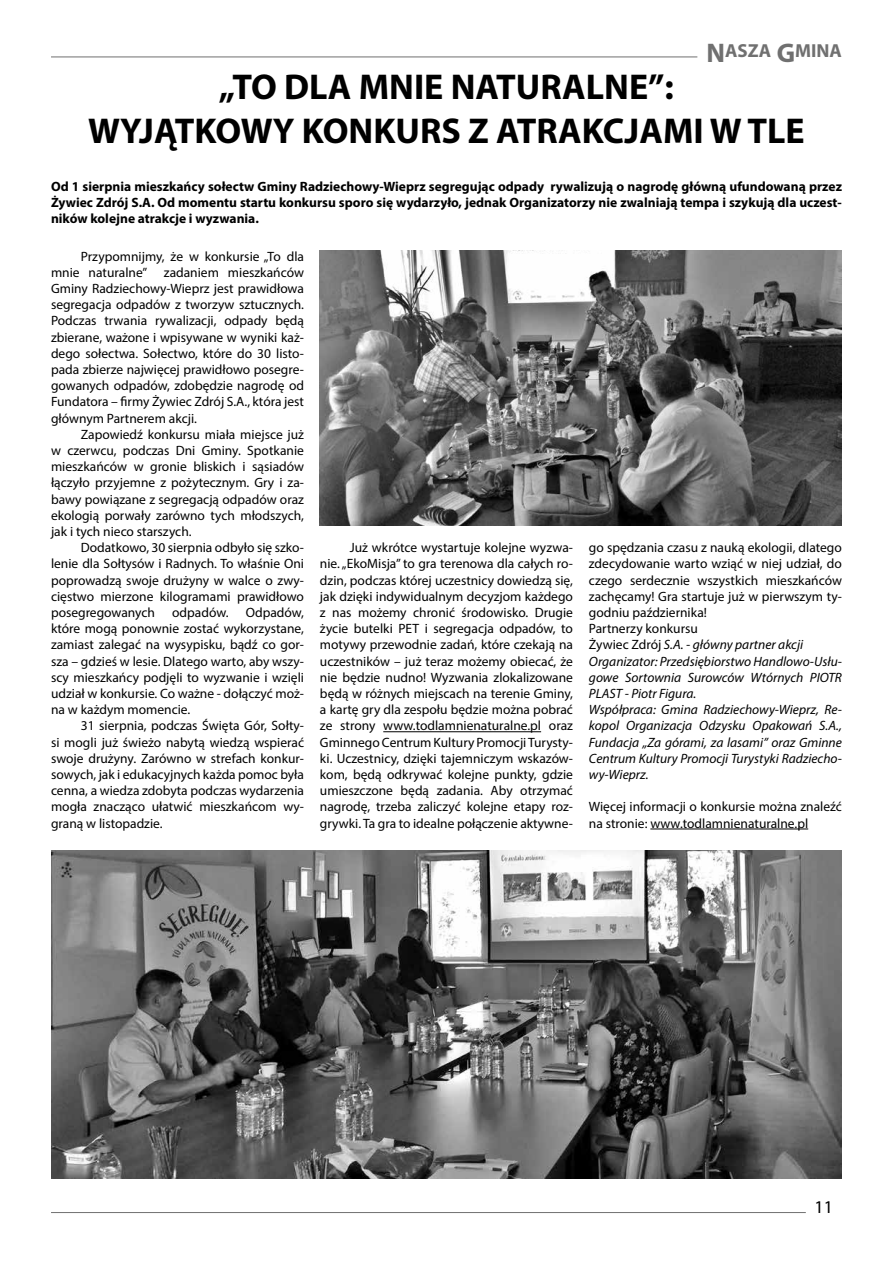
<style>
.page{position:relative;width:893px;height:1263px;background:#fff}
.page>*{position:absolute;margin:0;border:0;box-sizing:border-box;transform-origin:0 0}
.t1{font:700 36px/43.2px "Myriad Pro";color:#000;text-align:center}
.t2{font:700 18.9px "Myriad Pro";color:#707070}
.t3{font:18px "Myriad Pro";color:#000}
.t4{font:13.5px/16.2px "Myriad Pro";color:#000;text-align:justify}
.t5{font:italic 13.5px/16.2px "Myriad Pro";color:#000}
.t6{font:700 13.5px/16.2px "Myriad Pro";color:#000;text-align:justify}
.s1{font-size:27px}
.s2{font-style:normal}
</style>
<div class="page">
<hr style="left:51px;top:57px;width:646px;height:1px;background:#707070">
<hr style="left:51px;top:1212px;width:755px;height:1px;background:#707070">
<img style="left:51px;top:851px;width:791px;height:327px">
<img style="left:320px;top:250px;width:522px;height:275px">
<hr style="left:383px;top:731px;width:158px;height:1px;background:#000">
<hr style="left:650px;top:829px;width:158px;height:1px;background:#000">
<h2 class="t2" style="left:706px;top:39px;width:137px"><span class="s1">N</span>ASZA <span class="s1">G</span>MINA</h2>
<h1 class="t1" style="left:88px;top:64px;width:718px">„TO DLA MNIE NATURALNE”:<br>WYJĄTKOWY KONKURS Z ATRAKCJAMI W TLE</h1>
<p class="t6" style="left:51px;top:178px;width:792px">Od 1 sierpnia mieszkańcy sołectw Gminy Radziechowy-Wieprz segregując odpady rywalizują o nagrodę główną ufundowaną przez Żywiec Zdrój S.A. Od momentu startu konkursu sporo się wydarzyło, jednak Organizatorzy nie zwalniają tempa i szykują dla uczest&shy;ników kolejne atrakcje i wyzwania.</p>
<p class="t4" style="left:51px;top:248px;width:255px;text-indent:30px">Przypomnijmy, że w konkursie „To dla mnie naturalne” zadaniem mieszkańców Gminy Radziechowy-Wieprz jest prawidłowa segregacja odpadów z tworzyw sztucznych.<br>Podczas trwania rywalizacji, odpady będą zbierane, ważone i wpisywane w wyniki każ&shy;dego sołectwa. Sołectwo, które do 30 listo&shy;pada zbierze najwięcej prawidłowo posegre&shy;gowanych odpadów, zdobędzie nagrodę od Fundatora – firmy Żywiec Zdrój S.A., która jest głównym Partnerem akcji.</p>
<p class="t4" style="left:51px;top:426px;width:255px;text-indent:30px">Zapowiedź konkursu miała miejsce już w czerwcu, podczas Dni Gminy. Spotkanie mieszkańców w gronie bliskich i sąsiadów łączyło przyjemne z pożytecznym. Gry i za&shy;bawy powiązane z segregacją odpadów oraz ekologią porwały zarówno tych młodszych, jak i tych nieco starszych.</p>
<p class="t4" style="left:51px;top:539px;width:254px;text-indent:30px">Dodatkowo, 30 sierpnia odbyło się szko&shy;lenie dla Sołtysów i Radnych. To właśnie Oni poprowadzą swoje drużyny w walce o zwy&shy;cięstwo mierzone kilogramami prawidłowo posegregowanych</p>
<p class="t4" style="left:51px;top:604px;width:255px;text-indent:195px">Odpadów, które mogą ponownie zostać wykorzystane, zamiast zalegać na wysypisku, bądź co gor&shy;sza – gdzieś w lesie. Dlatego warto, aby wszy&shy;scy mieszkańcy podjęli to wyzwanie i wzięli udział w konkursie. Co ważne - dołączyć moż&shy;na w każdym momencie.</p>
<p class="t4" style="left:51px;top:717px;width:255px;text-indent:30px">31 sierpnia, podczas Święta Gór, Sołty&shy;si mogli już świeżo nabytą wiedzą wspierać swoje drużyny. Zarówno w strefach konkur&shy;sowych, jak i edukacyjnych każda pomoc była cenna, a wiedza zdobyta podczas wydarzenia mogła znacząco ułatwić mieszkańcom wy&shy;graną w listopadzie.</p>
<p class="t4" style="left:172px;top:604px;width:58px">odpadów.</p>
<p class="t4" style="left:320px;top:539px;width:255px;text-indent:30px">Już wkrótce wystartuje kolejne wyzwa&shy;nie. „EkoMisja” to gra terenowa dla całych ro&shy;dzin, podczas której uczestnicy dowiedzą się, jak dzięki indywidualnym decyzjom każdego z nas możemy chronić środowisko. Drugie życie butelki PET i segregacja odpadów, to motywy przewodnie zadań, które czekają na uczestników – już teraz możemy obiecać, że nie będzie nudno! Wyzwania zlokalizowane będą w różnych miejscach na terenie Gminy, a kartę gry dla zespołu będzie można pobrać ze strony www.todlamnienaturalne.pl oraz Gminnego Centrum Kultury Promocji Turysty&shy;ki. Uczestnicy, dzięki tajemniczym wskazów&shy;kom, będą odkrywać kolejne punkty, gdzie umieszczone będą zadania. Aby otrzymać nagrodę, trzeba zaliczyć kolejne etapy roz&shy;grywki. Ta gra to idealne połączenie aktywne-</p>
<p class="t5" style="left:589px;top:539px;width:255px"><span class="s2">go spędzania czasu z nauką ekologii, dlatego zdecydowanie warto wziąć w niej udział, do czego serdecznie wszystkich mieszkańców zachęcamy! Gra startuje już w pierwszym ty&shy;godniu października!<br>Partnerzy konkursu<br>Żywiec Zdrój</span> S.A. - główny partner akcji Organizator: Przedsiębiorstwo Handlowo-Usłu&shy;gowe Sortownia Surowców Wtórnych PIOTR PLAST - Piotr Figura.<br>Współpraca: Gmina Radziechowy-Wieprz, Re&shy;kopol Organizacja Odzysku Opakowań S.A., Fundacja „Za górami, za lasami” oraz Gminne Centrum Kultury Promocji Turystyki Radziecho&shy;wy-Wieprz.</p>
<p class="t4" style="left:589px;top:798px;width:255px">Więcej informacji o konkursie można znaleźć na stronie: www.todlamnienaturalne.pl</p>
<h3 class="t3" style="left:815px;top:1196px;width:20px">11</h3>
</div>
